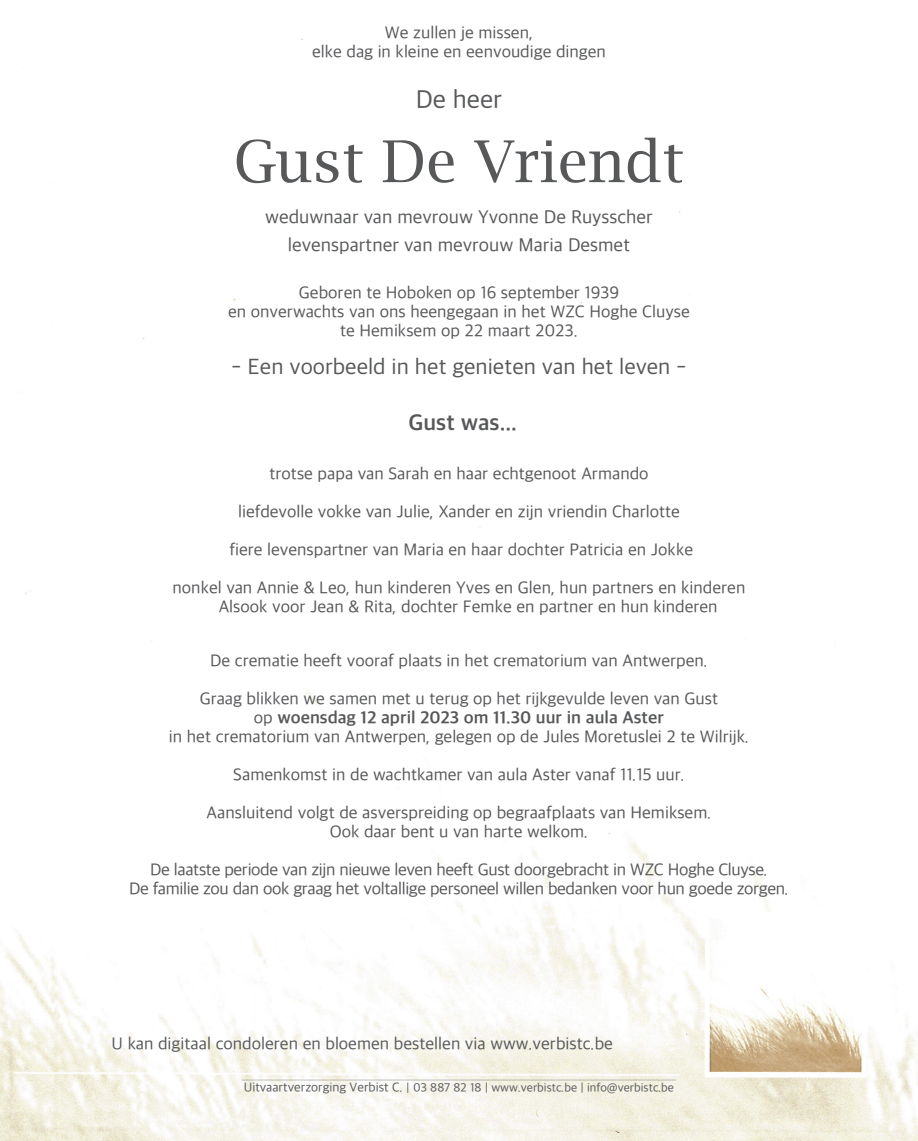
<style>
.page{position:relative;width:918px;height:1141px;background:#fff}
.page>*{position:absolute;margin:0;border:0;box-sizing:border-box;transform-origin:0 0}
.t1{font:57.75px "Lucida Bright";color:#57585a}
.t2{font:26.25px "Apple SD Gothic Neo";color:#57585a}
.Familie{font:22.75px "Apple SD Gothic Neo";color:#57585a}
.Familie-2{font:700 22.75px "Apple SD Gothic Neo";color:#57585a}
.t3{font:19.25px "Apple SD Gothic Neo";color:#57585a}
.Familie-3{font:17.5px "Apple SD Gothic Neo";color:#57585a}
.Familie-4{font:17.5px "Apple SD Gothic Neo";letter-spacing:-.02em;color:#57585a}
.Familie-5{font:700 17.5px "Apple SD Gothic Neo";color:#57585a}
.t4{font:14px "Savoye Let Plain";color:#57585a}
.t5{font:12.25px "Apple SD Gothic Neo";color:#57585a}
.s1{font-weight:400}
.s2{font-size:13.12px}
</style>
<div class="page">
<img style="left:0;top:38px;width:918px;height:1103px">
<p class="Familie-3" style="left:385px;top:23px;width:150px">We zullen je missen,</p>
<p class="Familie-3" style="left:312px;top:42px;width:295px">elke dag in kleine en eenvoudige dingen</p>
<p class="t2" style="left:416px;top:85px;width:88px">De heer</p>
<p class="t1" style="left:234px;top:129px;width:452px">Gust De Vriendt</p>
<p class="t3" style="left:265px;top:207px;width:389px">weduwnaar van mevrouw Yvonne De Ruysscher</p>
<p class="t3" style="left:288px;top:235px;width:344px">levenspartner van mevrouw Maria Desmet</p>
<p class="Familie-3" style="left:299px;top:283px;width:322px">Geboren te Hoboken op 16 september 1939</p>
<p class="Familie-3" style="left:228px;top:302px;width:463px">en onverwachts van ons heengegaan in het WZC Hoghe Cluyse</p>
<p class="Familie-3" style="left:340px;top:321px;width:239px">te Hemiksem op 22 maart 2023.</p>
<p class="Familie" style="left:232px;top:355px;width:456px">- Een voorbeeld in het genieten van het leven -</p>
<p class="Familie-2" style="left:408px;top:410px;width:110px">Gust was...</p>
<p class="Familie-3" style="left:269px;top:464px;width:381px">trotse papa van Sarah en haar echtgenoot Armando</p>
<p class="Familie-3" style="left:238px;top:502px;width:443px">liefdevolle vokke van Julie, Xander en zijn vriendin Charlotte</p>
<p class="Familie-3" style="left:229px;top:540px;width:465px">fiere levenspartner van Maria en haar dochter Patricia en Jokke</p>
<p class="Familie-3" style="left:173px;top:578px;width:574px">nonkel van Annie &amp; Leo, hun kinderen Yves en Glen, hun partners en kinderen</p>
<p class="Familie-3" style="left:219px;top:597px;width:500px">Alsook voor Jean &amp; Rita, dochter Femke en partner en hun kinderen</p>
<p class="Familie-3" style="left:210px;top:651px;width:499px">De crematie heeft vooraf plaats in het crematorium van Antwerpen.</p>
<p class="Familie-3" style="left:200px;top:689px;width:520px">Graag blikken we samen met u terug op het rijkgevulde leven van Gust</p>
<p class="Familie-5" style="left:254px;top:708px;width:412px"><span class="s1">op</span> woensdag 12 april 2023 om 11.30 uur in aula Aster</p>
<p class="Familie-3" style="left:169px;top:727px;width:582px">in het crematorium van Antwerpen, gelegen op de Jules Moretuslei 2 te Wilrijk.</p>
<p class="Familie-3" style="left:233px;top:765px;width:453px">Samenkomst in de wachtkamer van aula Aster vanaf 11.15 uur.</p>
<p class="Familie-3" style="left:207px;top:803px;width:506px">Aansluitend volgt de asverspreiding op begraafplaats van Hemiksem.</p>
<p class="Familie-3" style="left:330px;top:822px;width:260px">Ook daar bent u van harte welkom.</p>
<p class="Familie-4" style="left:150px;top:860px;width:619px">De laatste periode van zijn nieuwe leven heeft Gust doorgebracht in WZC Hoghe Cluyse.</p>
<p class="Familie-4" style="left:129px;top:879px;width:661px">De familie zou dan ook graag het voltallige personeel willen bedanken voor hun goede zorgen.</p>
<p class="Familie-3" style="left:112px;top:1034px;width:503px">U kan digitaal condoleren en bloemen bestellen via www.verbistc.be</p>
<p class="t4" style="left:242px;top:1064px;width:436px">______________________________________________________________</p>
<p class="t5" style="left:244px;top:1081px;width:432px"><span class="s2">Uitvaartverzorging Verbist C.</span> | 03 887 82 18 | www.verbistc.be | info@verbistc.be</p>
</div>
